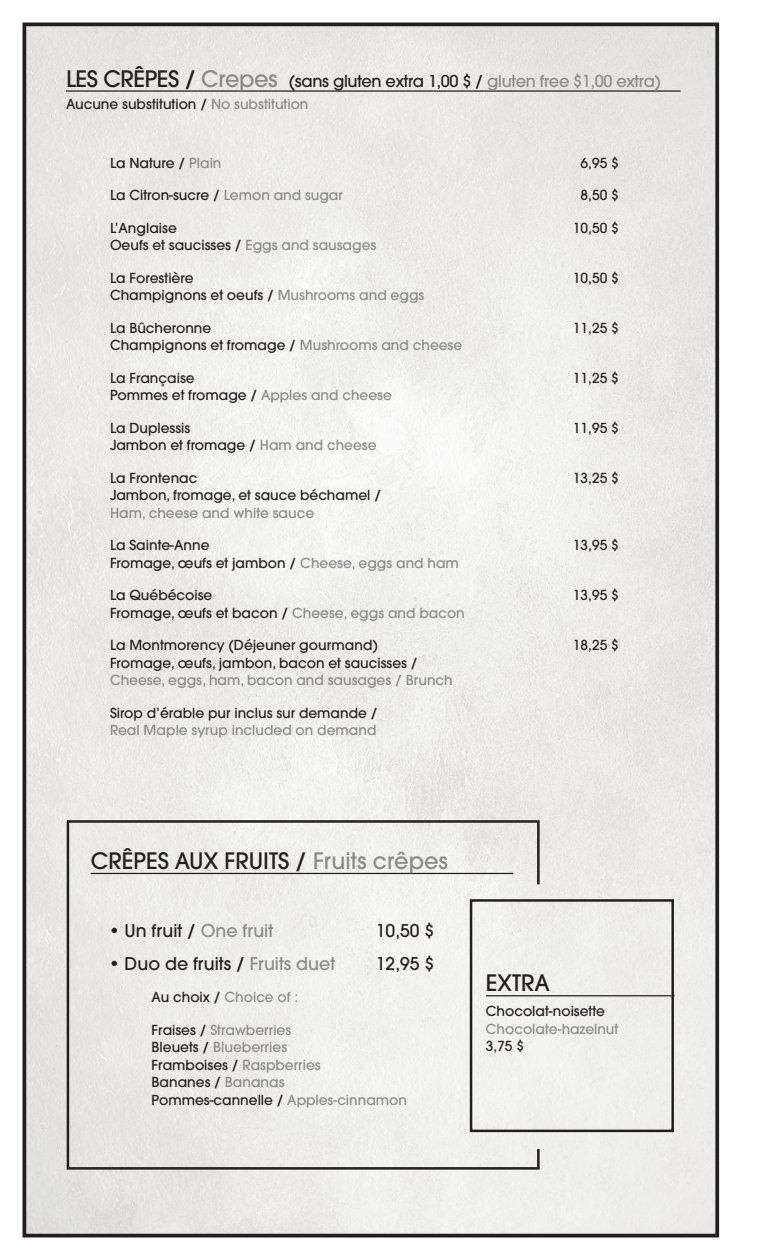
<style>
.page{position:relative;width:765px;height:1260px;background:#fff}
.page>*{position:absolute;margin:0;border:0;box-sizing:border-box;transform-origin:0 0}
.titre{font:500 22.5px "Avant Garde";color:#231f20}
.item{font:500 17.5px "Avant Garde";color:#231f20}
.titre-2{font:500 16.25px "Avant Garde";letter-spacing:-.02em;color:#231f20}
.item-2{font:500 13.75px/17.5px "Avant Garde";color:#231f20}
.item-3{font:500 13.75px/17.5px "Avant Garde";color:#8c8b8b}
.bullet{font:500 13.75px "Avant Garde";color:#231f20}
.s1{font-size:22.5px}
.s2{font-size:22.5px;color:#8c8b8b}
.s3{color:#8c8b8b}
.s4{color:#231f20}
</style>
<div class="page">
<img style="left:27px;top:27px;width:687px;height:1206px">
<div style="left:22px;top:22px;width:697px;height:1216px;border:4px solid #231f20"></div>
<svg style="left:65px;top:819px;width:476px;height:352px"></svg>
<div style="left:470px;top:899px;width:204px;height:233px;border:2px solid #231f20"></div>
<hr style="left:91px;top:873px;width:422px;height:1px;background:#231f20">
<hr style="left:66px;top:90px;width:615px;height:2px;background:#231f20">
<hr style="left:486px;top:995px;width:189px;height:1px;background:#231f20">
<p class="titre-2" style="left:66px;top:71px;width:597px"><span class="s1">LES CRÊPES /</span> <span class="s2">Crepes</span> (sans gluten extra 1,00 $ / <span class="s3">gluten free $1,00 extra)</span></p>
<p class="bullet" style="left:66px;top:96px;width:244px">Aucune substitution / <span class="s3">No substitution</span></p>
<p class="item-2" style="left:110px;top:154px;width:113px">La Nature / <span class="s3">Plain</span></p>
<p class="item-2" style="left:581px;top:154px;width:40px">6,95 $</p>
<p class="item-2" style="left:110px;top:187px;width:234px">La Citron-sucre / <span class="s3">Lemon and sugar</span></p>
<p class="item-2" style="left:581px;top:187px;width:40px">8,50 $</p>
<p class="item-2" style="left:110px;top:219px;width:68px">L’Anglaise</p>
<p class="item-2" style="left:573px;top:219px;width:47px">10,50 $</p>
<p class="item-2" style="left:110px;top:237px;width:268px">Oeufs et saucisses / <span class="s3">Eggs and sausages</span></p>
<p class="item-2" style="left:110px;top:269px;width:85px">La Forestière</p>
<p class="item-2" style="left:573px;top:269px;width:47px">10,50 $</p>
<p class="item-2" style="left:110px;top:287px;width:316px">Champignons et oeufs / <span class="s3">Mushrooms and eggs</span></p>
<p class="item-2" style="left:110px;top:319px;width:103px">La Bûcheronne</p>
<p class="item-2" style="left:573px;top:319px;width:47px">11,25 $</p>
<p class="item-2" style="left:110px;top:337px;width:354px">Champignons et fromage / <span class="s3">Mushrooms and cheese</span></p>
<p class="item-2" style="left:110px;top:369px;width:86px">La Française</p>
<p class="item-2" style="left:573px;top:369px;width:47px">11,25 $</p>
<p class="item-2" style="left:110px;top:387px;width:283px">Pommes et fromage / <span class="s3">Apples and cheese</span></p>
<p class="item-2" style="left:110px;top:419px;width:82px">La Duplessis</p>
<p class="item-2" style="left:573px;top:419px;width:47px">11,95 $</p>
<p class="item-2" style="left:110px;top:437px;width:268px">Jambon et fromage / <span class="s3">Ham and cheese</span></p>
<p class="item-2" style="left:110px;top:469px;width:89px">La Frontenac</p>
<p class="item-2" style="left:573px;top:469px;width:47px">13,25 $</p>
<p class="item-2" style="left:110px;top:487px;width:273px">Jambon, fromage, et sauce béchamel /<br><span class="s3">Ham, cheese and white sauce</span></p>
<p class="item-2" style="left:110px;top:537px;width:101px">La Sainte-Anne</p>
<p class="item-2" style="left:573px;top:537px;width:47px">13,95 $</p>
<p class="item-2" style="left:110px;top:554px;width:350px">Fromage, œufs et jambon / <span class="s3">Cheese, eggs and ham</span></p>
<p class="item-2" style="left:110px;top:587px;width:104px">La Québécoise</p>
<p class="item-2" style="left:573px;top:587px;width:47px">13,95 $</p>
<p class="item-2" style="left:110px;top:604px;width:356px">Fromage, œufs et bacon / <span class="s3">Cheese, eggs and bacon</span></p>
<p class="item-2" style="left:110px;top:637px;width:270px">La Montmorency (Déjeuner gourmand)</p>
<p class="item-2" style="left:573px;top:637px;width:47px">18,25 $</p>
<p class="item-3" style="left:110px;top:654px;width:344px"><span class="s4">Fromage, œufs, jambon, bacon et saucisses /<br></span>Cheese, eggs, ham, bacon and sausages / Brunch</p>
<p class="item-2" style="left:110px;top:704px;width:269px">Sirop d’érable pur inclus sur demande /<br><span class="s3">Real Maple syrup included on demand</span></p>
<p class="titre" style="left:91px;top:847px;width:359px">CRÊPES AUX FRUITS / <span class="s3">Fruits crêpes</span></p>
<p class="item" style="left:109px;top:920px;width:166px">• Un fruit / <span class="s3">One fruit</span></p>
<p class="item" style="left:376px;top:920px;width:60px">10,50 $</p>
<p class="item" style="left:109px;top:952px;width:228px">• Duo de fruits / <span class="s3">Fruits duet</span></p>
<p class="item" style="left:376px;top:952px;width:60px">12,95 $</p>
<p class="item-3" style="left:152px;top:988px;width:148px"><span class="s4">Au choix /</span> Choice of :</p>
<p class="item-3" style="left:152px;top:1021px;width:257px"><span class="s4">Fraises /</span> Strawberries<br><span class="s4">Bleuets /</span> Blueberries<br><span class="s4">Framboises /</span> Raspberries<br><span class="s4">Bananes /</span> Bananas<br><span class="s4">Pommes-cannelle /</span> Apples-cinnamon</p>
<p class="titre" style="left:486px;top:969px;width:66px">EXTRA</p>
<p class="item-2" style="left:486px;top:1003px;width:134px">Chocolat-noisette<br><span class="s3">Chocolate-hazelnut<br></span>3,75 $</p>
</div>
